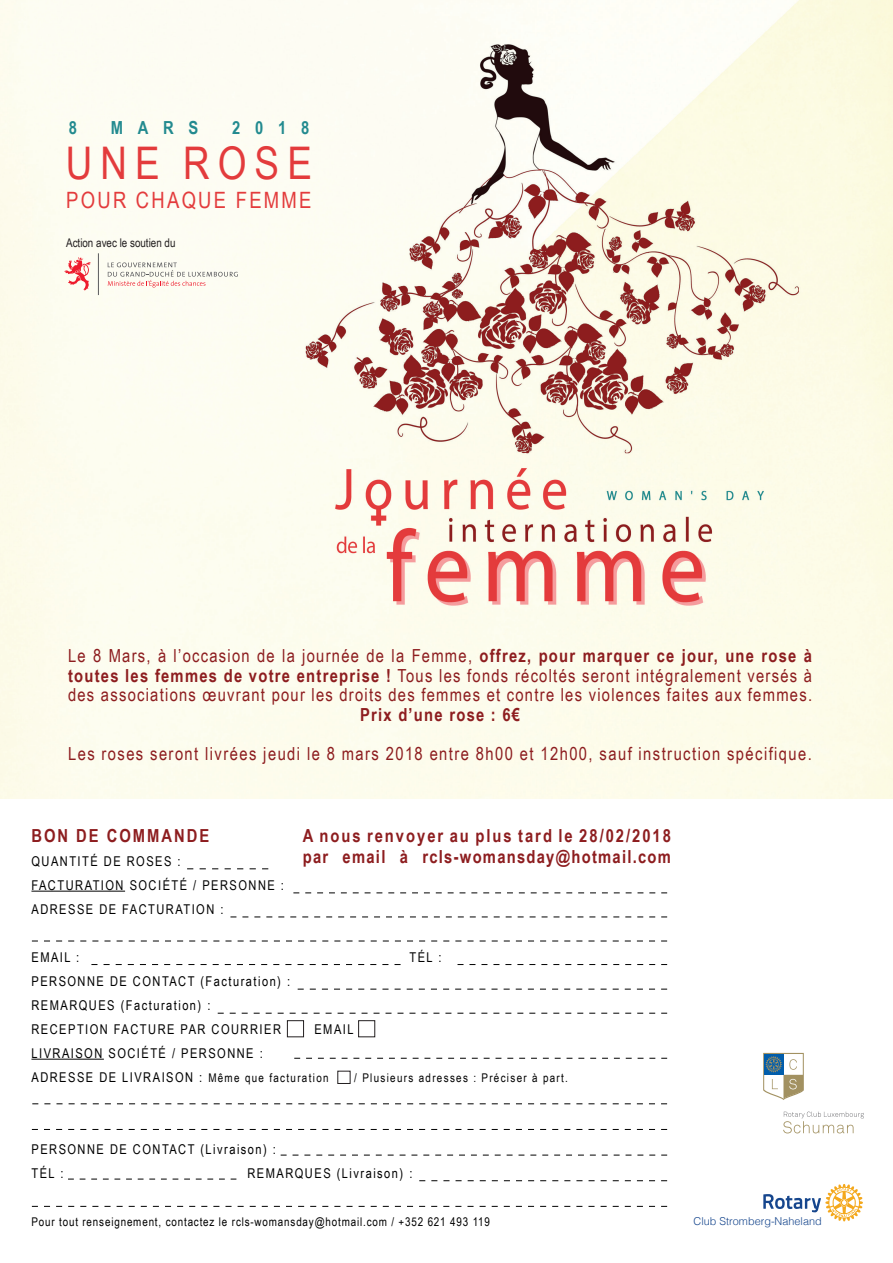
<style>
.page{position:relative;width:893px;height:1263px;background:#fff}
.page>*{position:absolute;margin:0;border:0;box-sizing:border-box;transform-origin:0 0}
.t1{font:45px "Arial Narrow";letter-spacing:.18em;color:#e33b3c}
.t2{font:22.5px "Arial Narrow";letter-spacing:.1em;color:#e33b3c}
.t3{font:18px/19.5px "Arial Narrow";letter-spacing:.08em;color:#8d1d1f;text-align:justify}
.t4{font:700 18px/21px "Arial Narrow";letter-spacing:.07em;color:#8d1d1f}
.t5{font:700 18px "Arial Narrow";letter-spacing:.11em;color:#8d1d1f}
.t6{font:700 18px "Arial Narrow";letter-spacing:.82em;color:#228a8f}
.t7{font:13.5px/24px "Arial Narrow";letter-spacing:.11em;color:#000}
.t8{font:12px "Arial Narrow";letter-spacing:.07em;color:#000}
.t9{font:12px "Arial Narrow";letter-spacing:.11em;color:#000}
.t10{font:12px "Arial Narrow";color:#231f20}
.t11{font:300 10.95px "Helvetica";color:#16468d}
.s1{font-weight:700}
.s2{font-size:12px}
</style>
<div class="page">
<img style="left:0;top:0;width:893px;height:799px">
<svg style="left:763px;top:1184px;width:100px;height:37px"></svg>
<svg style="left:783px;top:1111px;width:81px;height:22px"></svg>
<svg style="left:763px;top:1053px;width:41px;height:47px"></svg>
<hr style="left:98px;top:253px;width:1px;height:42px;background:#5a5a5d">
<svg style="left:64px;top:257px;width:27px;height:33px"></svg>
<svg style="left:108px;top:262px;width:130px;height:26px"></svg>
<hr style="left:31px;top:891px;width:94px;height:1px;background:#000">
<hr style="left:31px;top:1059px;width:73px;height:1px;background:#000">
<svg style="left:187px;top:868px;width:81px;height:1px"></svg>
<svg style="left:293px;top:892px;width:374px;height:1px"></svg>
<svg style="left:91px;top:964px;width:310px;height:1px"></svg>
<svg style="left:457px;top:964px;width:210px;height:1px"></svg>
<svg style="left:298px;top:989px;width:369px;height:1px"></svg>
<svg style="left:281px;top:1155px;width:386px;height:1px"></svg>
<svg style="left:218px;top:1013px;width:449px;height:1px"></svg>
<svg style="left:294px;top:1058px;width:373px;height:1px"></svg>
<svg style="left:230px;top:917px;width:437px;height:1px"></svg>
<svg style="left:32px;top:1103px;width:635px;height:1px"></svg>
<svg style="left:419px;top:1180px;width:248px;height:1px"></svg>
<svg style="left:68px;top:1179px;width:168px;height:1px"></svg>
<svg style="left:32px;top:941px;width:635px;height:1px"></svg>
<svg style="left:32px;top:1129px;width:635px;height:1px"></svg>
<svg style="left:32px;top:1206px;width:635px;height:1px"></svg>
<div style="left:358px;top:1020px;width:17px;height:17px;border:1px solid #231f20"></div>
<div style="left:287px;top:1020px;width:17px;height:17px;border:1px solid #231f20"></div>
<div style="left:337px;top:1071px;width:14px;height:13px;border:1px solid #231f20"></div>
<p class="t6" style="left:69px;top:117px;width:10px">8</p>
<p class="t6" style="left:111px;top:117px;width:89px">MARS</p>
<p class="t6" style="left:232px;top:117px;width:79px">2018</p>
<h1 class="t1" style="left:66px;top:137px;width:248px">UNE ROSE</h1>
<p class="t2" style="left:66px;top:187px;width:247px">POUR CHAQUE FEMME</p>
<p class="t10" style="left:66px;top:235px;width:111px">Action avec le soutien du</p>
<p class="t3" style="left:68px;top:646px;width:746px">Le 8 Mars, à l’occasion de la journée de la Femme, <span class="s1">offrez, pour marquer ce jour, une rose à toutes les femmes de votre entreprise !</span> Tous les fonds récoltés seront intégralement versés à des associations œuvrant pour les droits des femmes et contre les violences faites aux femmes.</p>
<p class="t4" style="left:360px;top:704px;width:162px">Prix d’une rose : 6€</p>
<p class="t3" style="left:68px;top:744px;width:745px">Les roses seront livrées jeudi le 8 mars 2018 entre 8h00 et 12h00, sauf instruction spécifique.</p>
<p class="t5" style="left:31px;top:825px;width:179px">BON DE COMMANDE</p>
<p class="t7" style="left:31px;top:849px;width:254px">QUANTITÉ DE ROSES :<br>FACTURATION SOCIÉTÉ / PERSONNE :<br>ADRESSE DE FACTURATION :</p>
<p class="t7" style="left:31px;top:945px;width:49px">EMAIL :</p>
<p class="t7" style="left:409px;top:945px;width:33px">TÉL :</p>
<p class="t7" style="left:31px;top:969px;width:260px">PERSONNE DE CONTACT (Facturation) :<br>REMARQUES (Facturation) :<br>RECEPTION FACTURE PAR COURRIER</p>
<p class="t4" style="left:303px;top:825px;width:370px">A nous renvoyer au plus tard le 28/02/2018 par email à rcls-womansday@hotmail.com</p>
<p class="t7" style="left:314px;top:1017px;width:41px">EMAIL</p>
<p class="t7" style="left:31px;top:1041px;width:299px">LIVRAISON SOCIÉTÉ / PERSONNE :<br>ADRESSE DE LIVRAISON : <span class="s2">Même que facturation</span></p>
<p class="t9" style="left:354px;top:1070px;width:215px">/ Plusieurs adresses : Préciser à part.</p>
<p class="t7" style="left:31px;top:1137px;width:246px">PERSONNE DE CONTACT (Livraison) :<br>TÉL :</p>
<p class="t7" style="left:247px;top:1161px;width:166px">REMARQUES (Livraison) :</p>
<p class="t8" style="left:31px;top:1214px;width:460px">Pour tout renseignement, contactez le rcls-womansday@hotmail.com / +352 621 493 119</p>
<p class="t11" style="left:694px;top:1216px;width:130px">Club Stromberg-Naheland</p>
</div>
